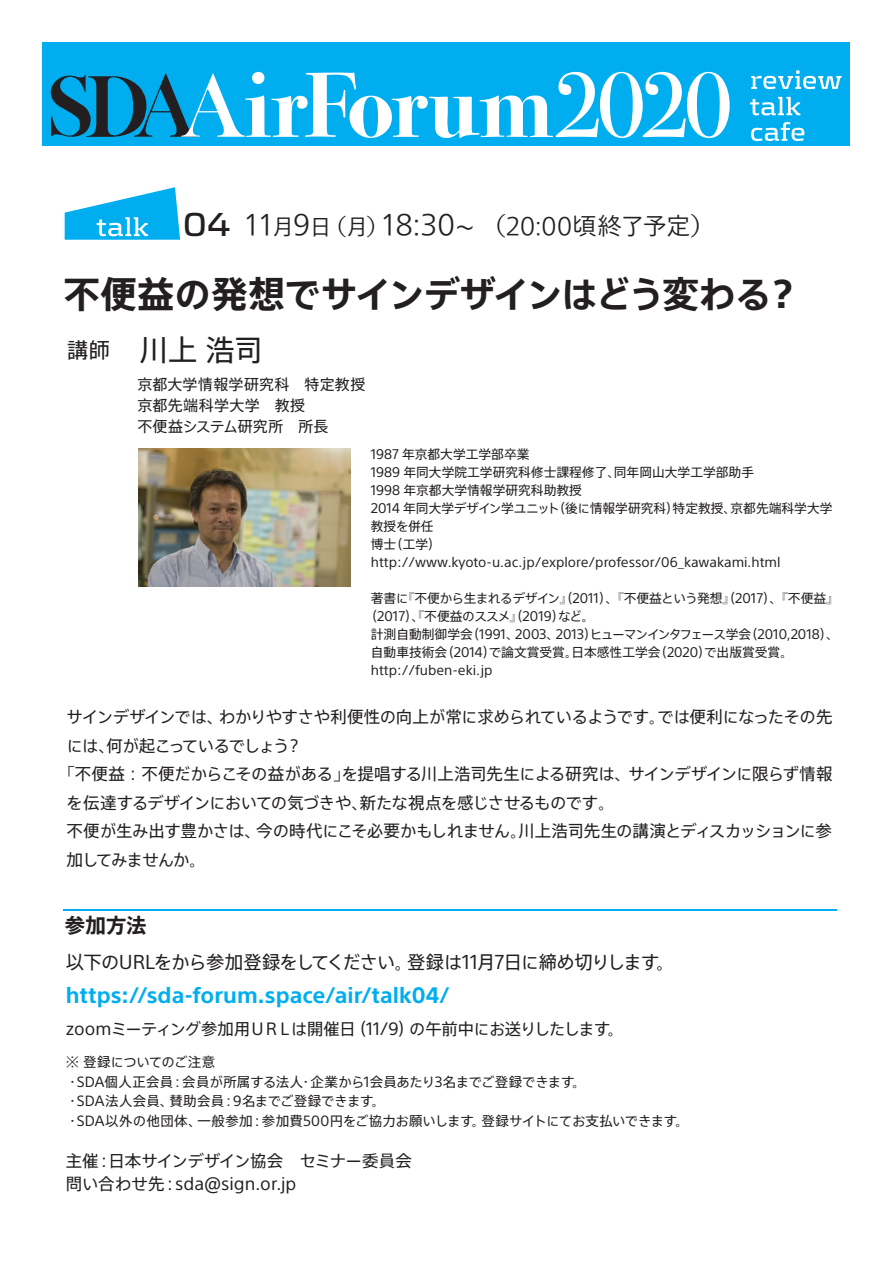
<style>
.page{position:relative;width:893px;height:1263px;background:#fff}
.page>*{position:absolute;margin:0;border:0;box-sizing:border-box;transform-origin:0 0}
.t1{font:700 36.6px "SST Jp Pro";letter-spacing:-.02em;color:#231f20}
.t2{font:700 34.65px "Kontrapunkt";color:#231f20}
.t3{font:29.25px "SST Jp Pro";color:#231f20}
.t4{font:300 24.45px "Tazugane Gothic Std N";letter-spacing:-.015em;color:#231f20}
.t5{font:700 20.4px "SST Jp Pro";color:#00aeef}
.t6{font:700 20.4px "SST Jp Pro";color:#231f20}
.t7{font:18.3px "SST Jp Pro";letter-spacing:-.04em;color:#231f20}
.t8{font:16.5px "SST Jp Pro";letter-spacing:-.035em;color:#231f20}
.t9{font:16.5px/22.5px "SST Jp Pro";letter-spacing:-.005em;color:#231f20}
.t10{font:16.5px "SST Jp Pro";letter-spacing:-.08em;color:#231f20}
.t11{font:16.5px "SST Jp Pro";letter-spacing:-.075em;color:#231f20}
.t12{font:16.35px "SST Jp Pro";letter-spacing:-.04em;color:#231f20}
.t13{font:15px/21px "SST Jp Pro";letter-spacing:.015em;color:#231f20}
.t14{font:13.5px/19.5px "SST Jp Pro";color:#231f20}
.t15{font:12.75px/18px "SST Jp Pro";color:#231f20}
.t16{font:12.75px "SST Jp Pro";letter-spacing:-.03em;color:#231f20}
.s1{font-size:28.5px}
.s2{font-size:22.35px}
.s3{font-size:21.15px}
</style>
<div class="page">
<svg style="left:65px;top:187px;width:115px;height:53px"></svg>
<div style="left:43px;top:43px;width:807px;height:103px;background:#00aeef"></div>
<svg style="left:50px;top:72px;width:680px;height:66px"></svg>
<svg style="left:751px;top:70px;width:91px;height:19px"></svg>
<svg style="left:750px;top:97px;width:50px;height:18px"></svg>
<svg style="left:751px;top:122px;width:53px;height:19px"></svg>
<img style="left:138px;top:448px;width:213px;height:139px">
<hr style="left:64px;top:909px;width:773px;height:2px;background:#00aeef">
<h2 class="t2" style="left:183px;top:204px;width:48px">04</h2>
<h3 class="t4" style="left:243px;top:209px;width:474px"><span class="s1">11</span><span class="s2">月</span><span class="s1">9</span><span class="s2">日（月）</span><span class="s1">18:30~</span> （20:00頃終了予定）</h3>
<h1 class="t1" style="left:64px;top:265px;width:739px">不便益の発想でサインデザインはどう変わる？</h1>
<h3 class="t3" style="left:67px;top:328px;width:197px"><span class="s3">講師</span> 川上 浩司</h3>
<p class="t13" style="left:137px;top:373px;width:229px">京都大学情報学研究科　特定教授京都先端科学大学　教授<br>不便益システム研究所　所長</p>
<p class="t15" style="left:371px;top:445px;width:463px">1987 年京都大学工学部卒業<br>1989 年同大学院工学研究科修士課程修了、同年岡山大学工学部助手<br>1998 年京都大学情報学研究科助教授<br>2014 年同大学デザイン学ユニット（後に情報学研究科）特定教授、京都先端科学大学教授を併任<br>博士（工学）http://www.kyoto-u.ac.jp/explore/professor/06_kawakami.html</p>
<p class="t16" style="left:371px;top:589px;width:470px">著書に『不便から生まれるデザイン』（2011）、『不便益という発想』（2017）、『不便益』</p>
<p class="t15" style="left:364px;top:607px;width:232px">（2017）、『不便益のススメ』（2019）など。</p>
<p class="t15" style="left:371px;top:625px;width:470px">計測自動制御学会（1991、2003、2013）ヒューマンインタフェース学会（2010,2018）、</p>
<p class="t15" style="left:371px;top:643px;width:424px">自動車技術会（2014）で論文賞受賞。日本感性工学会（2020）で出版賞受賞。</p>
<p class="t15" style="left:371px;top:661px;width:123px">http://fuben-eki.jp</p>
<p class="t8" style="left:67px;top:705px;width:767px">サインデザインでは、わかりやすさや利便性の向上が常に求められているようです。では便利になったその先</p>
<p class="t10" style="left:67px;top:733px;width:237px">には、何が起こっているでしょう？</p>
<p class="t8" style="left:58px;top:762px;width:776px">「不便益：不便だからこその益がある」を提唱する川上浩司先生による研究は、サインデザインに限らず情報</p>
<p class="t8" style="left:67px;top:790px;width:550px">を伝達するデザインにおいての気づきや、新たな視点を感じさせるものです。</p>
<p class="t8" style="left:67px;top:819px;width:767px">不便が生み出す豊かさは、今の時代にこそ必要かもしれません。川上浩司先生の講演とディスカッションに参</p>
<p class="t11" style="left:67px;top:847px;width:141px">加してみませんか。</p>
<h3 class="t6" style="left:65px;top:909px;width:83px">参加方法</h3>
<h3 class="t7" style="left:66px;top:949px;width:610px">以下のURLをから参加登録をしてください。登録は11月7日に締め切りします。</h3>
<h3 class="t5" style="left:66px;top:980px;width:385px">https://sda-forum.space/air/talk04/</h3>
<p class="t12" style="left:66px;top:1017px;width:560px">zoomミーティング参加用ＵＲＬは開催日（11/9）の午前中にお送りしたします。</p>
<p class="t14" style="left:66px;top:1052px;width:625px">※ 登録についてのご注意<br>・SDA個人正会員：会員が所属する法人・企業から1会員あたり3名までご登録できます。<br>・SDA法人会員、賛助会員：9名までご登録できます。<br>・SDA以外の他団体、一般参加：参加費500円をご協力お願いします。登録サイトにてお支払いできます。</p>
<p class="t9" style="left:66px;top:1149px;width:348px">主催：日本サインデザイン協会　セミナー委員会問い合わせ先：sda@sign.or.jp</p>
</div>
